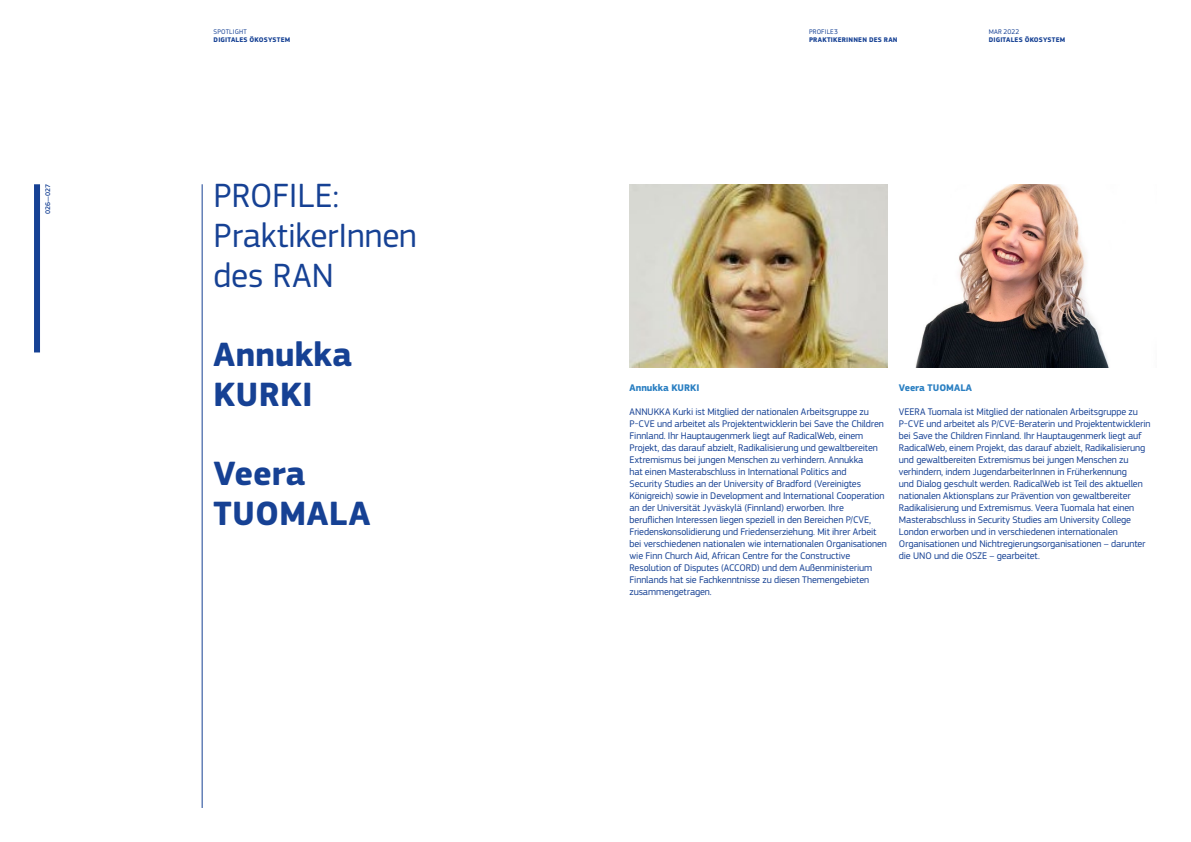
<style>
.page{position:relative;width:1191px;height:842px;background:#fff}
.page>*{position:absolute;margin:0;border:0;box-sizing:border-box;transform-origin:0 0}
.t1{font:35px/39.7px "EC Square Sans Pro";letter-spacing:-.005em;color:#164194}
.t2{font:700 35px/39.7px "EC Square Sans Pro";letter-spacing:.005em;color:#164194}
.t3{font:10px/12px "EC Square Sans Pro";letter-spacing:-.01em;color:#164194}
.t4{font:700 10px "EC Square Sans Pro";color:#2a7fc2}
.t5{font:700 7px "EC Square Sans Pro";letter-spacing:.025em;color:#164194}
.t6{font:7px "EC Square Sans Pro";letter-spacing:.02em;color:#164194}
.t7{font:500 7px "EC Square Sans Pro";letter-spacing:-.005em;color:#164194}
</style>
<div class="page">
<hr style="left:202px;top:184px;width:1px;height:624px;background:#164194">
<img style="left:915px;top:184px;width:194px;height:183px">
<img style="left:629px;top:184px;width:258px;height:183px">
<div style="left:34px;top:184px;width:6px;height:168px;background:#164194"></div>
<p class="t7" style="left:44px;top:214px;width:31px;rotate:-90deg">026—027</p>
<p class="t6" style="left:214px;top:27px;width:35px">SPOTLIGHT</p>
<p class="t5" style="left:214px;top:35px;width:78px">DIGITALES ÖKOSYSTEM</p>
<h1 class="t1" style="left:214px;top:176px;width:205px">PROFILE:<br>PraktikerInnen des RAN</h1>
<h1 class="t2" style="left:214px;top:336px;width:140px">Annukka<br>KURKI</h1>
<h1 class="t2" style="left:214px;top:455px;width:158px">Veera<br>TUOMALA</h1>
<p class="t6" style="left:809px;top:27px;width:30px">PROFILE3</p>
<p class="t5" style="left:809px;top:35px;width:90px">PRAKTIKERINNEN DES RAN</p>
<p class="t6" style="left:988px;top:27px;width:32px">MAR 2022</p>
<p class="t5" style="left:988px;top:35px;width:78px">DIGITALES ÖKOSYSTEM</p>
<p class="t4" style="left:629px;top:382px;width:71px">Annukka KURKI</p>
<p class="t3" style="left:629px;top:406px;width:259px">ANNUKKA Kurki ist Mitglied der nationalen Arbeitsgruppe zu P-CVE und arbeitet als Projektentwicklerin bei Save the Children Finnland. Ihr Hauptaugenmerk liegt auf RadicalWeb, einem Projekt, das darauf abzielt, Radikalisierung und gewaltbereiten Extremismus bei jungen Menschen zu verhindern. Annukka<br>hat einen Masterabschluss in International Politics and<br>Security Studies an der University of Bradford (Vereinigtes Königreich) sowie in Development and International Cooperation an der Universität Jyväskylä (Finnland) erworben. Ihre beruflichen Interessen liegen speziell in den Bereichen P/CVE, Friedenskonsolidierung und Friedenserziehung. Mit ihrer Arbeit bei verschiedenen nationalen wie internationalen Organisationen wie Finn Church Aid, African Centre for the Constructive Resolution of Disputes (ACCORD) und dem Außenministerium Finnlands hat sie Fachkenntnisse zu diesen Themengebieten zusammengetragen.</p>
<p class="t4" style="left:899px;top:382px;width:75px">Veera TUOMALA</p>
<p class="t3" style="left:899px;top:406px;width:253px">VEERA Tuomala ist Mitglied der nationalen Arbeitsgruppe zu P-CVE und arbeitet als P/CVE-Beraterin und Projektentwicklerin bei Save the Children Finnland. Ihr Hauptaugenmerk liegt auf RadicalWeb, einem Projekt, das darauf abzielt, Radikalisierung und gewaltbereiten Extremismus bei jungen Menschen zu verhindern, indem JugendarbeiterInnen in Früherkennung<br>und Dialog geschult werden. RadicalWeb ist Teil des aktuellen nationalen Aktionsplans zur Prävention von gewaltbereiter Radikalisierung und Extremismus. Veera Tuomala hat einen Masterabschluss in Security Studies am University College London erworben und in verschiedenen internationalen Organisationen und Nichtregierungsorganisationen – darunter die UNO und die OSZE – gearbeitet.</p>
</div>
